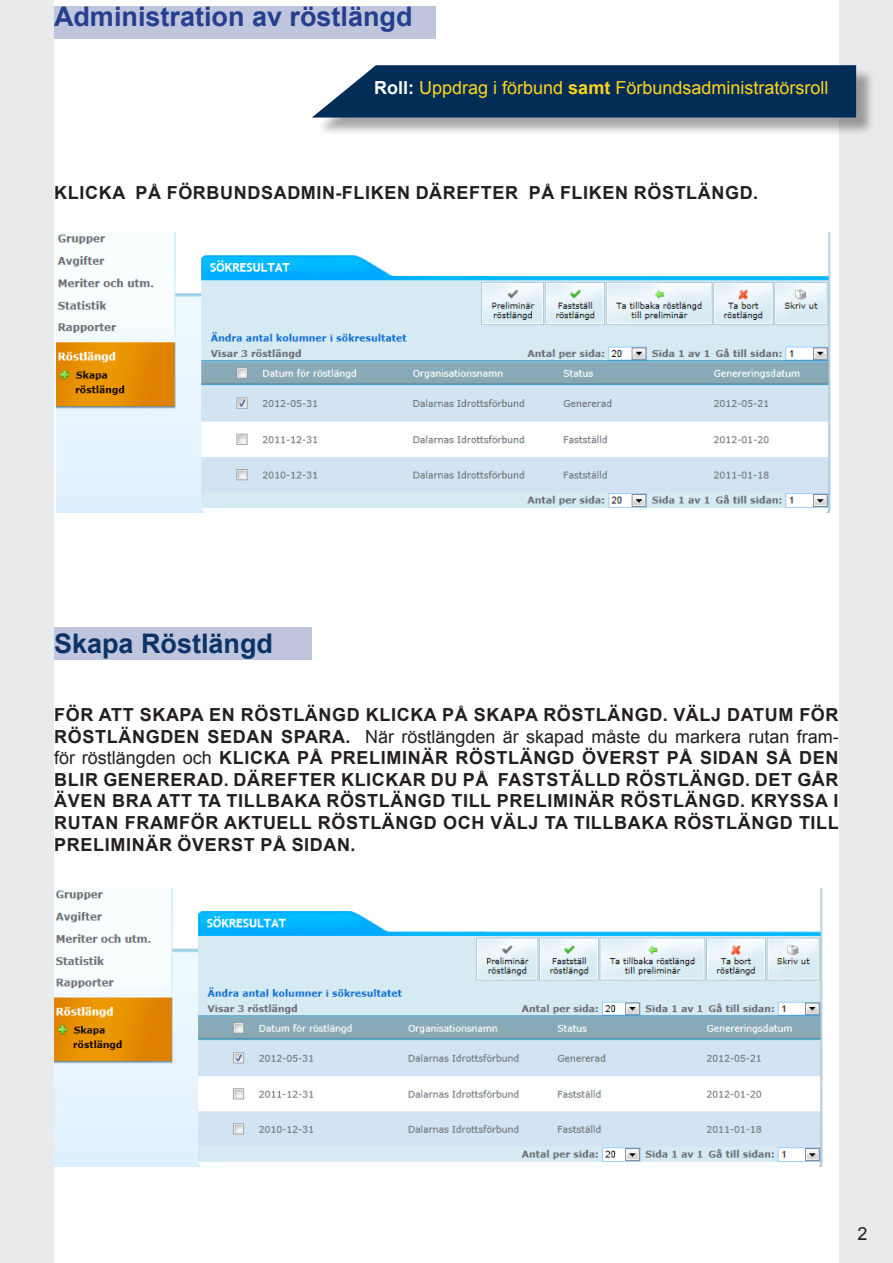
<style>
.page{position:relative;width:893px;height:1263px;background:#e9eaeb}
.page>*{position:absolute;margin:0;border:0;box-sizing:border-box;transform-origin:0 0}
.t1{font:700 27px "Arial";color:#253f8e}
.t2{font:700 27px "Arial";color:#022d56}
.t3{font:700 18px/21.6px "Arial";letter-spacing:.035em;color:#231f20;text-align:justify}
.t4{font:18px "Arial";color:#fed41d}
.t5{font:18px "Arial";color:#231f20}
.s1{font-weight:700;color:#fff}
.s2{font-weight:700}
.s3{font-weight:400}
</style>
<div class="page">
<div style="left:54px;top:0;width:785px;height:1263px;background:#fff"></div>
<img style="left:54px;top:889px;width:768px;height:277px">
<img style="left:57px;top:232px;width:773px;height:280px">
<div style="left:316px;top:68px;width:559px;height:68px;background:#231f20;opacity:.4"></div>
<svg style="left:312px;top:65px;width:544px;height:53px;background:#123a61"></svg>
<div style="left:54px;top:6px;width:381px;height:33px;background:#bec5dd"></div>
<div style="left:54px;top:627px;width:258px;height:33px;background:#bec5dd"></div>
<p class="t1" style="left:54px;top:-2px;width:360px">Administration av röstlängd</p>
<p class="t4" style="left:374px;top:75px;width:456px"><span class="s1">Roll:</span> Uppdrag i förbund <span class="s2">samt</span> Förbundsadministratörsroll</p>
<p class="t3" style="left:54px;top:182px;width:705px">KLICKA PÅ FÖRBUNDSADMIN-FLIKEN DÄREFTER PÅ FLIKEN RÖSTLÄNGD.</p>
<p class="t2" style="left:54px;top:624px;width:221px">Skapa Röstlängd</p>
<p class="t3" style="left:54px;top:704px;width:786px">FÖR ATT SKAPA EN RÖSTLÄNGD KLICKA PÅ SKAPA RÖSTLÄNGD. VÄLJ DATUM FÖR RÖSTLÄNGDEN SEDAN SPARA. <span class="s3">När röstlängden är skapad måste du markera rutan fram&shy;för röstlängden och</span> KLICKA PÅ PRELIMINÄR RÖSTLÄNGD ÖVERST PÅ SIDAN SÅ DEN BLIR GENERERAD. DÄREFTER KLICKAR DU PÅ FASTSTÄLLD RÖSTLÄNGD. DET GÅR ÄVEN BRA ATT TA TILLBAKA RÖSTLÄNGD TILL PRELIMINÄR RÖSTLÄNGD. KRYSSA I RUTAN FRAMFÖR AKTUELL RÖSTLÄNGD OCH VÄLJ TA TILLBAKA RÖSTLÄNGD TILL PRELIMINÄR ÖVERST PÅ SIDAN.</p>
<p class="t5" style="left:858px;top:1221px;width:12px">2</p>
</div>
